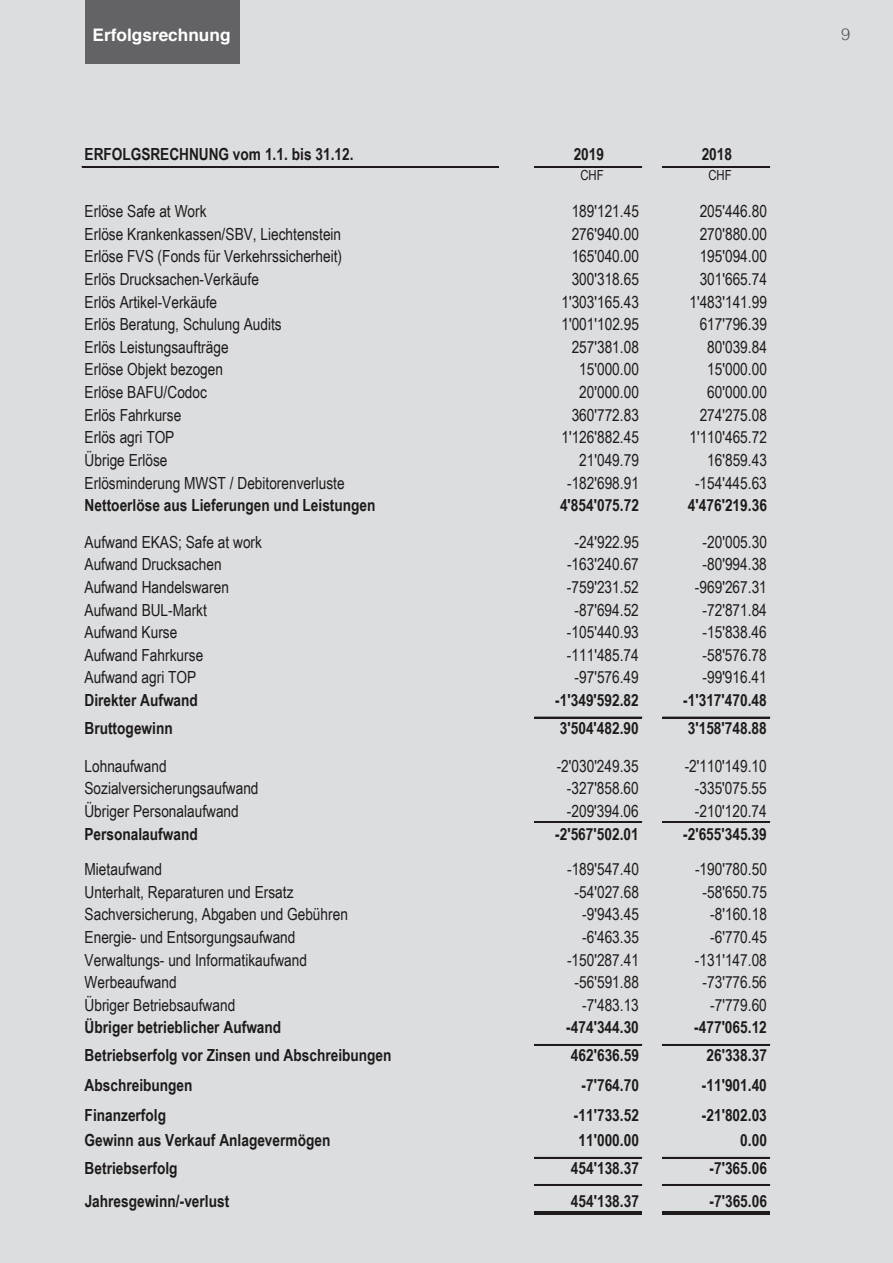
<style>
.page{position:relative;width:893px;height:1263px;background:#dcdddf}
.page>*{position:absolute;margin:0;border:0;box-sizing:border-box;transform-origin:0 0}
.t1{font:700 17.25px "Helvetica";color:#fff}
.t2{font:16.65px "Arial Narrow";color:#231f20}
.t3{font:700 16.65px "Arial Narrow";color:#231f20}
.t4{font:300 16.5px "Helvetica";color:#636366}
.t5{font:13.95px "Arial Narrow";letter-spacing:-.005em;color:#231f20}
</style>
<div class="page">
<hr style="left:82px;top:166px;width:416px;height:1px;background:#231f20">
<hr style="left:82px;top:167px;width:416px;height:1px;background:#231f20">
<hr style="left:535px;top:166px;width:107px;height:1px;background:#231f20">
<hr style="left:535px;top:167px;width:107px;height:1px;background:#231f20">
<hr style="left:535px;top:717px;width:107px;height:1px;background:#231f20">
<hr style="left:535px;top:821px;width:107px;height:2px;background:#231f20">
<hr style="left:535px;top:1044px;width:107px;height:2px;background:#231f20">
<hr style="left:535px;top:1157px;width:107px;height:1px;background:#231f20">
<hr style="left:535px;top:1184px;width:107px;height:2px;background:#231f20">
<hr style="left:535px;top:1211px;width:107px;height:1px;background:#231f20">
<hr style="left:535px;top:1214px;width:107px;height:1px;background:#231f20">
<hr style="left:663px;top:166px;width:107px;height:1px;background:#231f20">
<hr style="left:663px;top:167px;width:107px;height:1px;background:#231f20">
<hr style="left:663px;top:717px;width:107px;height:1px;background:#231f20">
<hr style="left:663px;top:821px;width:107px;height:2px;background:#231f20">
<hr style="left:663px;top:1044px;width:107px;height:2px;background:#231f20">
<hr style="left:663px;top:1157px;width:107px;height:1px;background:#231f20">
<hr style="left:663px;top:1184px;width:107px;height:2px;background:#231f20">
<hr style="left:663px;top:1211px;width:107px;height:1px;background:#231f20">
<hr style="left:663px;top:1214px;width:107px;height:1px;background:#231f20">
<div style="left:85px;top:0;width:155px;height:64px;background:#636366"></div>
<p class="t1" style="left:93px;top:21px;width:140px">Erfolgsrechnung</p>
<p class="t3" style="left:85px;top:142px;width:270px">ERFOLGSRECHNUNG vom 1.1. bis 31.12.</p>
<p class="t3" style="left:574px;top:142px;width:32px">2019</p>
<p class="t3" style="left:702px;top:142px;width:32px">2018</p>
<p class="t5" style="left:580px;top:165px;width:25px">CHF</p>
<p class="t5" style="left:708px;top:165px;width:25px">CHF</p>
<p class="t2" style="left:85px;top:199px;width:124px">Erlöse Safe at Work</p>
<p class="t2" style="left:572px;top:199px;width:69px">189'121.45</p>
<p class="t2" style="left:700px;top:199px;width:69px">205'446.80</p>
<p class="t2" style="left:85px;top:222px;width:258px">Erlöse Krankenkassen/SBV, Liechtenstein</p>
<p class="t2" style="left:572px;top:222px;width:69px">276'940.00</p>
<p class="t2" style="left:700px;top:222px;width:69px">270'880.00</p>
<p class="t2" style="left:85px;top:244px;width:259px">Erlöse FVS (Fonds für Verkehrssicherheit)</p>
<p class="t2" style="left:572px;top:244px;width:69px">165'040.00</p>
<p class="t2" style="left:700px;top:244px;width:69px">195'094.00</p>
<p class="t2" style="left:85px;top:267px;width:176px">Erlös Drucksachen-Verkäufe</p>
<p class="t2" style="left:572px;top:267px;width:69px">300'318.65</p>
<p class="t2" style="left:700px;top:267px;width:69px">301'665.74</p>
<p class="t2" style="left:85px;top:289px;width:134px">Erlös Artikel-Verkäufe</p>
<p class="t2" style="left:561px;top:289px;width:79px">1'303'165.43</p>
<p class="t2" style="left:689px;top:289px;width:79px">1'483'141.99</p>
<p class="t2" style="left:85px;top:312px;width:199px">Erlös Beratung, Schulung Audits</p>
<p class="t2" style="left:561px;top:312px;width:79px">1'001'102.95</p>
<p class="t2" style="left:700px;top:312px;width:69px">617'796.39</p>
<p class="t2" style="left:85px;top:335px;width:145px">Erlös Leistungsaufträge</p>
<p class="t2" style="left:572px;top:335px;width:69px">257'381.08</p>
<p class="t2" style="left:707px;top:335px;width:61px">80'039.84</p>
<p class="t2" style="left:85px;top:357px;width:140px">Erlöse Objekt bezogen</p>
<p class="t2" style="left:579px;top:357px;width:61px">15'000.00</p>
<p class="t2" style="left:707px;top:357px;width:61px">15'000.00</p>
<p class="t2" style="left:85px;top:380px;width:124px">Erlöse BAFU/Codoc</p>
<p class="t2" style="left:579px;top:380px;width:61px">20'000.00</p>
<p class="t2" style="left:707px;top:380px;width:61px">60'000.00</p>
<p class="t2" style="left:85px;top:403px;width:98px">Erlös Fahrkurse</p>
<p class="t2" style="left:572px;top:403px;width:69px">360'772.83</p>
<p class="t2" style="left:700px;top:403px;width:69px">274'275.08</p>
<p class="t2" style="left:85px;top:425px;width:91px">Erlös agri TOP</p>
<p class="t2" style="left:561px;top:425px;width:79px">1'126'882.45</p>
<p class="t2" style="left:689px;top:425px;width:79px">1'110'465.72</p>
<p class="t2" style="left:85px;top:448px;width:84px">Übrige Erlöse</p>
<p class="t2" style="left:579px;top:448px;width:61px">21'049.79</p>
<p class="t2" style="left:707px;top:448px;width:61px">16'859.43</p>
<p class="t2" style="left:85px;top:470px;width:262px">Erlösminderung MWST / Debitorenverluste</p>
<p class="t2" style="left:567px;top:470px;width:73px">-182'698.91</p>
<p class="t2" style="left:695px;top:470px;width:73px">-154'445.63</p>
<p class="t3" style="left:85px;top:493px;width:292px">Nettoerlöse aus Lieferungen und Leistungen</p>
<p class="t3" style="left:560px;top:493px;width:80px">4'854'075.72</p>
<p class="t3" style="left:688px;top:493px;width:80px">4'476'219.36</p>
<p class="t2" style="left:85px;top:530px;width:179px">Aufwand EKAS; Safe at work</p>
<p class="t2" style="left:575px;top:530px;width:66px">-24'922.95</p>
<p class="t2" style="left:703px;top:530px;width:66px">-20'005.30</p>
<p class="t2" style="left:85px;top:552px;width:138px">Aufwand Drucksachen</p>
<p class="t2" style="left:567px;top:552px;width:73px">-163'240.67</p>
<p class="t2" style="left:703px;top:552px;width:66px">-80'994.38</p>
<p class="t2" style="left:85px;top:575px;width:146px">Aufwand Handelswaren</p>
<p class="t2" style="left:567px;top:575px;width:73px">-759'231.52</p>
<p class="t2" style="left:695px;top:575px;width:73px">-969'267.31</p>
<p class="t2" style="left:85px;top:597px;width:124px">Aufwand BUL-Markt</p>
<p class="t2" style="left:575px;top:597px;width:66px">-87'694.52</p>
<p class="t2" style="left:702px;top:597px;width:66px">-72'871.84</p>
<p class="t2" style="left:85px;top:620px;width:94px">Aufwand Kurse</p>
<p class="t2" style="left:567px;top:620px;width:73px">-105'440.93</p>
<p class="t2" style="left:702px;top:620px;width:66px">-15'838.46</p>
<p class="t2" style="left:85px;top:643px;width:120px">Aufwand Fahrkurse</p>
<p class="t2" style="left:567px;top:643px;width:73px">-111'485.74</p>
<p class="t2" style="left:702px;top:643px;width:66px">-58'576.78</p>
<p class="t2" style="left:85px;top:665px;width:113px">Aufwand agri TOP</p>
<p class="t2" style="left:574px;top:665px;width:66px">-97'576.49</p>
<p class="t2" style="left:702px;top:665px;width:66px">-99'916.41</p>
<p class="t3" style="left:85px;top:688px;width:115px">Direkter Aufwand</p>
<p class="t3" style="left:555px;top:688px;width:85px">-1'349'592.82</p>
<p class="t3" style="left:683px;top:688px;width:85px">-1'317'470.48</p>
<p class="t3" style="left:85px;top:716px;width:90px">Bruttogewinn</p>
<p class="t3" style="left:560px;top:716px;width:80px">3'504'482.90</p>
<p class="t3" style="left:688px;top:716px;width:80px">3'158'748.88</p>
<p class="t2" style="left:85px;top:754px;width:84px">Lohnaufwand</p>
<p class="t2" style="left:557px;top:754px;width:84px">-2'030'249.35</p>
<p class="t2" style="left:685px;top:754px;width:84px">-2'110'149.10</p>
<p class="t2" style="left:84px;top:776px;width:176px">Sozialversicherungsaufwand</p>
<p class="t2" style="left:567px;top:776px;width:73px">-327'858.60</p>
<p class="t2" style="left:695px;top:776px;width:73px">-335'075.55</p>
<p class="t2" style="left:84px;top:799px;width:156px">Übriger Personalaufwand</p>
<p class="t2" style="left:567px;top:799px;width:73px">-209'394.06</p>
<p class="t2" style="left:695px;top:799px;width:73px">-210'120.74</p>
<p class="t3" style="left:84px;top:821px;width:115px">Personalaufwand</p>
<p class="t3" style="left:555px;top:821px;width:85px">-2'567'502.01</p>
<p class="t3" style="left:683px;top:821px;width:85px">-2'655'345.39</p>
<p class="t2" style="left:85px;top:857px;width:79px">Mietaufwand</p>
<p class="t2" style="left:567px;top:857px;width:73px">-189'547.40</p>
<p class="t2" style="left:695px;top:857px;width:73px">-190'780.50</p>
<p class="t2" style="left:85px;top:879px;width:210px">Unterhalt, Reparaturen und Ersatz</p>
<p class="t2" style="left:575px;top:879px;width:66px">-54'027.68</p>
<p class="t2" style="left:703px;top:879px;width:66px">-58'650.75</p>
<p class="t2" style="left:85px;top:902px;width:265px">Sachversicherung, Abgaben und Gebühren</p>
<p class="t2" style="left:582px;top:902px;width:58px">-9'943.45</p>
<p class="t2" style="left:710px;top:902px;width:58px">-8'160.18</p>
<p class="t2" style="left:85px;top:925px;width:212px">Energie- und Entsorgungsaufwand</p>
<p class="t2" style="left:582px;top:925px;width:58px">-6'463.35</p>
<p class="t2" style="left:710px;top:925px;width:58px">-6'770.45</p>
<p class="t2" style="left:85px;top:947px;width:224px">Verwaltungs- und Informatikaufwand</p>
<p class="t2" style="left:567px;top:947px;width:73px">-150'287.41</p>
<p class="t2" style="left:695px;top:947px;width:73px">-131'147.08</p>
<p class="t2" style="left:85px;top:970px;width:94px">Werbeaufwand</p>
<p class="t2" style="left:575px;top:970px;width:66px">-56'591.88</p>
<p class="t2" style="left:703px;top:970px;width:66px">-73'776.56</p>
<p class="t2" style="left:85px;top:993px;width:152px">Übriger Betriebsaufwand</p>
<p class="t2" style="left:582px;top:993px;width:58px">-7'483.13</p>
<p class="t2" style="left:710px;top:993px;width:58px">-7'779.60</p>
<p class="t3" style="left:85px;top:1015px;width:198px">Übriger betrieblicher Aufwand</p>
<p class="t3" style="left:566px;top:1015px;width:74px">-474'344.30</p>
<p class="t3" style="left:694px;top:1015px;width:74px">-477'065.12</p>
<p class="t3" style="left:85px;top:1043px;width:308px">Betriebserfolg vor Zinsen und Abschreibungen</p>
<p class="t3" style="left:571px;top:1043px;width:70px">462'636.59</p>
<p class="t3" style="left:706px;top:1043px;width:62px">26'338.37</p>
<p class="t3" style="left:85px;top:1073px;width:109px">Abschreibungen</p>
<p class="t3" style="left:581px;top:1073px;width:59px">-7'764.70</p>
<p class="t3" style="left:702px;top:1073px;width:67px">-11'901.40</p>
<p class="t3" style="left:85px;top:1102px;width:83px">Finanzerfolg</p>
<p class="t3" style="left:574px;top:1102px;width:67px">-11'733.52</p>
<p class="t3" style="left:702px;top:1102px;width:67px">-21'802.03</p>
<p class="t3" style="left:85px;top:1128px;width:247px">Gewinn aus Verkauf Anlagevermögen</p>
<p class="t3" style="left:578px;top:1128px;width:62px">11'000.00</p>
<p class="t3" style="left:740px;top:1128px;width:28px">0.00</p>
<p class="t3" style="left:85px;top:1156px;width:94px">Betriebserfolg</p>
<p class="t3" style="left:571px;top:1156px;width:70px">454'138.37</p>
<p class="t3" style="left:709px;top:1156px;width:59px">-7'365.06</p>
<p class="t3" style="left:85px;top:1188px;width:146px">Jahresgewinn/-verlust</p>
<p class="t3" style="left:571px;top:1188px;width:70px">454'138.37</p>
<p class="t3" style="left:709px;top:1188px;width:59px">-7'365.06</p>
<p class="t4" style="left:841px;top:20px;width:11px">9</p>
</div>
